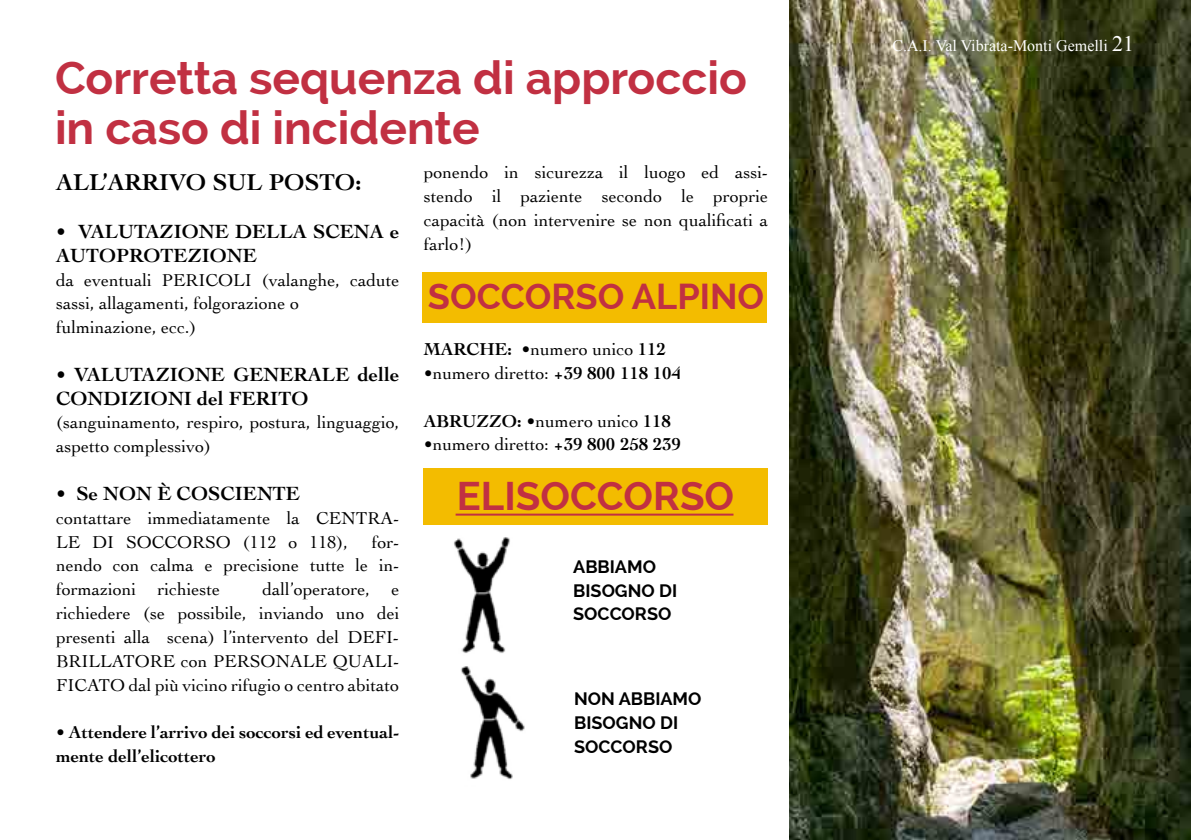
<style>
.page{position:relative;width:1191px;height:840px;background:#fff}
.page>*{position:absolute;margin:0;border:0;box-sizing:border-box;transform-origin:0 0}
.t1{font:700 46px/50px "Raleway";color:#c13042}
.t2{font:700 40px "Raleway";color:#c13042}
.t3{font:700 36px "Raleway";color:#c13042}
.t4{font:700 24px "Cochin";color:#000}
.t5{font:700 20px/23.8px "Cochin";color:#000}
.t6{font:18px/23.8px "Cochin";color:#000}
.t7{font:700 18px/23.8px "Cochin";color:#000}
.t8{font:700 18px/23.8px "Raleway";color:#000}
.t9{font:16px "Times New Roman";color:#fff}
.s1{font-weight:700}
.s2{font-size:22px}
</style>
<div class="page">
<img style="left:790px;top:0;width:401px;height:839px">
<div style="left:422px;top:272px;width:344px;height:50px;background:#f3bc00"></div>
<div style="left:423px;top:468px;width:344px;height:56px;background:#f3bc00"></div>
<img style="left:454px;top:537px;width:56px;height:116px">
<img style="left:461px;top:666px;width:64px;height:114px">
<hr style="left:455px;top:513px;width:278px;height:2px;background:#c13042">
<h1 class="t1" style="left:55px;top:53px;width:693px">Corretta sequenza di approccio in caso di incidente</h1>
<h3 class="t4" style="left:56px;top:166px;width:307px">ALL’ARRIVO SUL POSTO:</h3>
<p class="t5" style="left:56px;top:218px;width:345px">• VALUTAZIONE DELLA SCENA e<br>AUTOPROTEZIONE</p>
<p class="t6" style="left:56px;top:267px;width:345px">da eventuali PERICOLI (valanghe, cadute sassi, allagamenti, folgorazione o fulminazione, ecc.)</p>
<p class="t5" style="left:56px;top:361px;width:345px">• VALUTAZIONE GENERALE delle<br>CONDIZIONI del FERITO</p>
<p class="t6" style="left:56px;top:409px;width:345px">(sanguinamento, respiro, postura, linguaggio, aspetto complessivo)</p>
<p class="t5" style="left:56px;top:480px;width:245px">• Se NON È COSCIENTE</p>
<p class="t6" style="left:56px;top:505px;width:345px">contattare immediatamente la CENTRA-<br>LE DI SOCCORSO (112 o 118),</p>
<p class="t6" style="left:56px;top:528px;width:345px;text-align:justify;text-indent:316px">for&shy;nendo con calma e precisione tutte le in&shy;formazioni richieste</p>
<p class="t6" style="left:56px;top:576px;width:345px;text-align:justify;text-indent:206px">dall’operatore, e richiedere (se possibile, inviando uno dei presenti alla scena) l’intervento del DEFI-BRILLATORE con PERSONALE QUALI-FICATO dal più vicino rifugio o centro abitato</p>
<p class="t7" style="left:56px;top:719px;width:345px">• Attendere l’arrivo dei soccorsi ed eventual&shy;mente dell’elicottero</p>
<p class="t6" style="left:424px;top:159px;width:346px;text-align:justify">ponendo in sicurezza il luogo ed assi&shy;stendo il paziente secondo le proprie capacità (non intervenire se non qualificati a farlo!)</p>
<h3 class="t3" style="left:428px;top:276px;width:338px">SOCCORSO ALPINO</h3>
<p class="t6" style="left:424px;top:336px;width:244px"><span class="s1">MARCHE:</span> •numero unico <span class="s1">112</span></p>
<p class="t6" style="left:424px;top:360px;width:259px">•numero diretto: <span class="s1">+39 800 118 104</span></p>
<p class="t6" style="left:424px;top:408px;width:249px"><span class="s1">ABRUZZO:</span> •numero unico <span class="s1">118</span></p>
<p class="t6" style="left:424px;top:431px;width:259px">•numero diretto: <span class="s1">+39 800 258 239</span></p>
<h2 class="t2" style="left:457px;top:472px;width:279px">ELISOCCORSO</h2>
<p class="t8" style="left:573px;top:554px;width:105px">ABBIAMO<br>BISOGNO DI<br>SOCCORSO</p>
<p class="t8" style="left:574px;top:686px;width:129px">NON ABBIAMO<br>BISOGNO DI<br>SOCCORSO</p>
<p class="t9" style="left:892px;top:35px;width:243px">C.A.I. Val Vibrata-Monti Gemelli <span class="s2">21</span></p>
</div>
